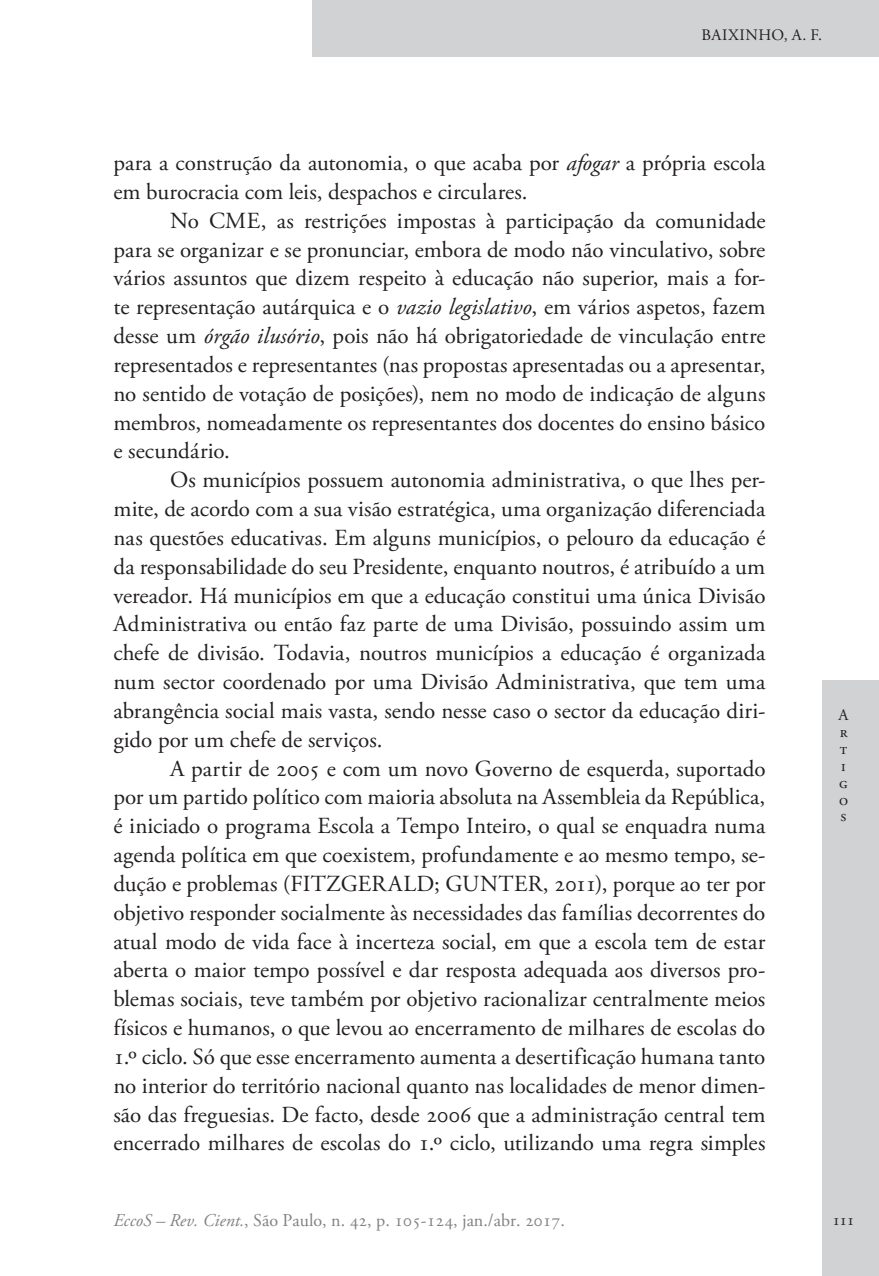
<style>
.page{position:relative;width:879px;height:1276px;background:#fff}
.page>*{position:absolute;margin:0;border:0;box-sizing:border-box;transform-origin:0 0}
.Ec_Normal{font:23px/28.8px "Adobe Garamond Pro";color:#231f20;text-align:justify}
.t1{font:18px "Adobe Garamond Pro";color:#808285}
.t2{font:16px/16.8px "Adobe Garamond Pro";letter-spacing:.03em;color:#231f20}
.s1{font-style:italic}
</style>
<div class="page">
<div style="left:312px;top:0;width:567px;height:57px;background:#d1d2d4"></div>
<div style="left:822px;top:680px;width:57px;height:596px;background:#d1d2d4"></div>
<p class="t2" style="left:701px;top:27px;width:122px">BAIXINHO, A. F.</p>
<p class="Ec_Normal" style="left:113px;top:149px;width:654px">para a construção da autonomia, o que acaba por <span class="s1">afogar</span> a própria escola em burocracia com leis, despachos e circulares.</p>
<p class="Ec_Normal" style="left:113px;top:207px;width:653px;text-indent:57px">No CME, as restrições impostas à participação da comunidade para se organizar e se pronunciar, embora de modo não vinculativo, sobre vários assuntos que dizem respeito à educação não superior, mais a for&shy;te representação autárquica e o <span class="s1">vazio legislativo</span>, em vários aspetos, fazem desse um <span class="s1">órgão ilusório</span>, pois não há obrigatoriedade de vinculação entre representados e representantes (nas propostas apresentadas ou a apresentar, no sentido de votação de posições), nem no modo de indicação de alguns membros, nomeadamente os representantes dos docentes do ensino básico e secundário.</p>
<p class="Ec_Normal" style="left:113px;top:466px;width:654px;text-indent:57px">Os municípios possuem autonomia administrativa, o que lhes per&shy;mite, de acordo com a sua visão estratégica, uma organização diferenciada nas questões educativas. Em alguns municípios, o pelouro da educação é da responsabilidade do seu Presidente, enquanto noutros, é atribuído a um vereador. Há municípios em que a educação constitui uma única Divisão Administrativa ou então faz parte de uma Divisão, possuindo assim um chefe de divisão. Todavia, noutros municípios a educação é organizada num sector coordenado por uma Divisão Administrativa, que tem uma abrangência social mais vasta, sendo nesse caso o sector da educação diri&shy;gido por um chefe de serviços.</p>
<p class="Ec_Normal" style="left:113px;top:754px;width:654px;text-indent:57px">A partir de 2005 e com um novo Governo de esquerda, suportado por um partido político com maioria absoluta na Assembleia da República, é iniciado o programa Escola a Tempo Inteiro, o qual se enquadra numa agenda política em que coexistem, profundamente e ao mesmo tempo, se&shy;dução e problemas (FITZGERALD; GUNTER, 2011), porque ao ter por objetivo responder socialmente às necessidades das famílias decorrentes do atual modo de vida face à incerteza social, em que a escola tem de estar aberta o maior tempo possível e dar resposta adequada aos diversos pro&shy;blemas sociais, teve também por objetivo racionalizar centralmente meios físicos e humanos, o que levou ao encerramento de milhares de escolas do 1.º ciclo. Só que esse encerramento aumenta a desertificação humana tanto no interior do território nacional quanto nas localidades de menor dimen&shy;são das freguesias. De facto, desde 2006 que a administração central tem encerrado milhares de escolas do 1.º ciclo, utilizando uma regra simples</p>
<p class="t2" style="left:838px;top:707px;width:11px">A r t i g o s</p>
<p class="t1" style="left:113px;top:1209px;width:453px"><span class="s1">EccoS – Rev. Cient.</span>, São Paulo, n. 42, p. 105-124, jan./abr. 2017.</p>
<p class="t2" style="left:832px;top:1212px;width:24px">111</p>
</div>
